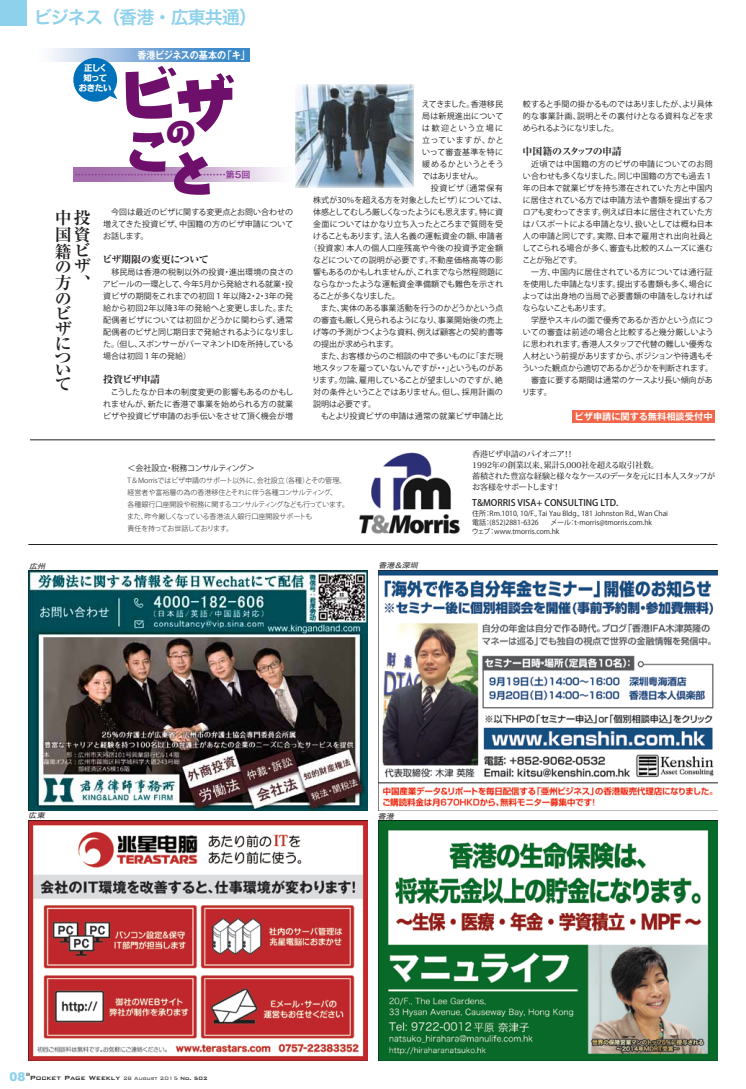
<style>
.page{position:relative;width:746px;height:1089px;background:#fff}
.page>*{position:absolute;margin:0;border:0;box-sizing:border-box;transform-origin:0 0}
.t1{font:60.5px "NIS WNKS S10 S10 83 pv RKSJ H";color:#6e0f6c}
.t2{font:51.8px "NIS WNKS S10 S10 83 pv RKSJ H";color:#6e0f6c}
.t3{font:31.7px "NIS WNKS S10 S10 83 pv RKSJ H";color:#6e0f6c}
.t4{font:18px "Hira Kaku Pro W6";letter-spacing:-.05em;color:#8ed1ec}
.t5{font:700 17px/15.8px "Ryumin Pro";color:#231f20}
.t6{font:700 10.1px "Gothic MB101 Pro De";letter-spacing:-.02em;color:#fff;scale:.9 1}
.t7{font:700 expanded 10px "Ryumin Pro";letter-spacing:-.05em;color:#231f20}
.t8{font:700 expanded 10px "Ryumin Pro";letter-spacing:-.03em;color:#231f20}
.t9{font:700 9.3px "Gothic MB101 Pro De";color:#fff}
.t10{font:500 9px "Koz Go Pr 6 N";color:#231f20}
.t11{font:700 8.9px "Gothic MB101 Pro De";color:#903f98}
.t12{font:800 8.3px/9.9px "Kakumin Pro";letter-spacing:-.035em;color:#fff;text-align:center}
.t13{font:8px/12px "Koz Go Pr 6 N";color:#231f20;text-align:justify}
.t14{font:500 8px/11px "Koz Min Pr 6 N";letter-spacing:-.03em;color:#231f20}
.t15{font:8px "Koz Go Pr 6 N";letter-spacing:-.02em;color:#231f20}
.t16{font:8px "Koz Go Pr 6 N";letter-spacing:-.03em;color:#231f20}
.t17{font:8px "Koz Go Pr 6 N";letter-spacing:.03em;color:#231f20}
.t18{font:500 8px "Bank Gothic";color:#231f20}
.t19{font:8px "Koz Go Pr 6 N";letter-spacing:.025em;color:#231f20}
.t20{font:8px "Koz Go Pr 6 N";letter-spacing:-.075em;color:#231f20}
.t21{font:8px "Koz Go Pr 6 N";letter-spacing:-.025em;color:#231f20}
.t22{font:8px "Koz Go Pr 6 N";letter-spacing:.02em;color:#231f20}
.t23{font:8px "Koz Go Pr 6 N";letter-spacing:-.11em;color:#231f20}
.t24{font:8px "Koz Go Pr 6 N";letter-spacing:-.055em;color:#231f20}
.t25{font:8px "Koz Go Pr 6 N";letter-spacing:.08em;color:#231f20}
.t26{font:8px "Koz Go Pr 6 N";letter-spacing:.07em;color:#231f20}
.t27{font:8px "Koz Go Pr 6 N";letter-spacing:.14em;color:#231f20}
.t28{font:8px "Koz Go Pr 6 N";letter-spacing:-.035em;color:#231f20}
.t29{font:italic 7.1px "Hira Kaku Pro W6";color:#231f20;scale:1.12 1}
.t30{font:300 7px/12px "Koz Go Pr 6 N";letter-spacing:-.01em;color:#231f20}
.t31{font:7px/9px "Koz Go Pr 6 N";color:#231f20}
.t32{font:300 6px "Bank Gothic";color:#231f20}
.s1{font-family:"Arial";font-weight:900;font-size:12px;color:#8ed1ec}
.s2{font-weight:300;font-size:6.4px}
.s3{font-size:6.4px}
</style>
<div class="page">
<hr style="left:28px;top:544px;width:689px;height:1px;background:#231f20">
<hr style="left:30px;top:439px;width:685px;height:1px;background:#231f20">
<img style="left:359px;top:452px;width:101px;height:82px">
<svg style="left:73px;top:168px;width:205px;height:13px;background:#c29cc8"></svg>
<svg style="left:51px;top:48px;width:199px;height:14px;background:#81afda"></svg>
<div style="left:73px;top:58px;width:44px;height:44px;background:#0072bc;border-radius:50%"></div>
<svg style="left:106px;top:84px;width:11px;height:15px"></svg>
<div style="left:572px;top:410px;width:142px;height:12px;background:#f26649"></div>
<img style="left:295px;top:84px;width:118px;height:103px">
<img style="left:28px;top:820px;width:340px;height:240px">
<img style="left:28px;top:570px;width:340px;height:240px">
<img style="left:378px;top:820px;width:339px;height:240px">
<img style="left:378px;top:570px;width:339px;height:240px">
<div style="left:0;top:0;width:26px;height:25px;background:#8ed1ec"></div>
<p class="t4" style="left:34px;top:0;width:225px">ビジネス（香港・広東共通）</p>
<p class="t6" style="left:137px;top:46px;width:126px">香港ビジネスの基本の「キ」</p>
<p class="t12" style="left:79px;top:62px;width:34px">正しく知っておきたい</p>
<p class="t1" style="left:117px;top:56px;width:62px">ビ</p>
<p class="t3" style="left:165px;top:114px;width:71px">の<sup>ザ</sup></p>
<p class="t2" style="left:122px;top:130px;width:97px">こと</p>
<p class="t11" style="left:72px;top:167px;width:180px">・・・・・・・・・・・・・・・・・・・・・・・・・・・・・・・・・・・・・・・・・・・・・・第5回</p>
<p class="t5" style="left:55px;top:208px;width:37px">中投国資籍ビのザ方、の<br>ビザに</p>
<p class="t5" style="left:55px;top:350px;width:17px;line-height:12.3px">つい</p>
<p class="t5" style="left:55px;top:375px;width:17px">て</p>
<p class="t13" style="left:103px;top:206px;width:192px">　今回は最近のビザに関する変更点とお問い合わせの増えてきた投資ビザ、中国籍の方のビザ申請についてお話します。</p>
<p class="t8" style="left:102px;top:251px;width:108px">ビザ期限の変更について</p>
<p class="t13" style="left:103px;top:266px;width:192px">　移民局は香港の税制以外の投資・進出環境の良さのアピールの一環として、今年5月から発給される就業・投資ビザの期間をこれまでの初回１年以降2・2・3年の発給から初回2年以降3年の発給へと変更しました。また配偶者ビザについては初回かどうかに関わらず、通常配偶者のビザと同じ期日まで発給されるようになりました。（但し、スポンサーがパーマネントIDを所持している場合は初回１年の発給）</p>
<p class="t7" style="left:103px;top:371px;width:59px">投資ビザ申請</p>
<p class="t13" style="left:103px;top:386px;width:192px">　こうしたなか日本の制度変更の影響もあるのかもしれませんが、新たに香港で事業を始められる方の就業ビザや投資ビザ申請のお手伝いをさせて頂く機会が増</p>
<p class="t24" style="left:422px;top:100px;width:83px">えてきました。香港移民</p>
<p class="t22" style="left:422px;top:112px;width:83px">局は新規進出について</p>
<p class="t27" style="left:422px;top:124px;width:82px">は歓迎という立場に</p>
<p class="t25" style="left:422px;top:136px;width:83px">立っていますが、かと</p>
<p class="t19" style="left:422px;top:148px;width:82px">いって審査基準を特に</p>
<p class="t22" style="left:422px;top:160px;width:83px">緩めるかというとそう</p>
<p class="t28" style="left:422px;top:172px;width:63px">ではありません。</p>
<p class="t26" style="left:422px;top:184px;width:82px">　投資ビザ（通常保有</p>
<p class="t13" style="left:313px;top:194px;width:195px">株式が30％を超える方を対象としたビザ）については、</p>
<p class="t20" style="left:313px;top:208px;width:191px">体感としてむしろ厳しくなったようにも思えます。特に資</p>
<p class="t13" style="left:313px;top:218px;width:191px">金面についてはかなり立ち入ったところまで質問を受</p>
<p class="t17" style="left:313px;top:232px;width:191px">けることもあります。法人名義の運転資金の額、申請者</p>
<p class="t17" style="left:309px;top:244px;width:195px">（投資家）本人の個人口座残高や今後の投資予定金額</p>
<p class="t19" style="left:313px;top:256px;width:191px">などについての説明が必要です。不動産価格高等の影</p>
<p class="t16" style="left:313px;top:268px;width:191px">響もあるのかもしれませんが、これまでなら然程問題に</p>
<p class="t13" style="left:313px;top:278px;width:191px">ならなかったような運転資金準備額でも難色を示され</p>
<p class="t23" style="left:312px;top:292px;width:89px">ることが多くなりました。</p>
<p class="t21" style="left:313px;top:304px;width:191px">　また、実体のある事業活動を行うのかどうかという点</p>
<p class="t15" style="left:313px;top:316px;width:191px">の審査も厳しく見られるようになり、事業開始後の売上</p>
<p class="t13" style="left:313px;top:326px;width:191px">げ等の予測がつくような資料、例えば顧客との契約書等</p>
<p class="t13" style="left:313px;top:338px;width:87px">の提出が求められます。</p>
<p class="t13" style="left:313px;top:350px;width:191px">　また、お客様からのご相談の中で多いものに「まだ現</p>
<p class="t16" style="left:313px;top:364px;width:192px">地スタッフを雇っていないんですが・・」というものがあ</p>
<p class="t15" style="left:312px;top:376px;width:192px">ります。勿論、雇用していることが望ましいのですが、絶</p>
<p class="t13" style="left:313px;top:386px;width:191px">対の条件ということではありません。但し、採用計画の</p>
<p class="t13" style="left:313px;top:398px;width:64px">説明は必要です。</p>
<p class="t13" style="left:313px;top:410px;width:191px">　もとより投資ビザの申請は通常の就業ビザ申請と比</p>
<p class="t13" style="left:523px;top:98px;width:191px">較すると手間の掛かるものではありましたが、より具体的な事業計画、説明とその裏付けとなる資料などを求められるようになりました。</p>
<p class="t7" style="left:522px;top:143px;width:100px">中国籍のスタッフの申請</p>
<p class="t13" style="left:522px;top:158px;width:193px;text-align:left">　近頃では中国籍の方のビザの申請についてのお問い合わせも多くなりました。同じ中国籍の方でも過去１年の日本で就業ビザを持ち滞在されていた方と中国内に居住されている方では申請方法や書類を提出するフロアも変わってきます。例えば日本に居住されていた方はパスポートによる申請となり、扱いとしては概ね日本人の申請と同じです。実際、日本で雇用され出向社員としてこられる場合が多く、審査も比較的スムーズに進むことが殆どです。<br>　一方、中国内に居住されている方については通行証を使用した申請となります。提出する書類も多く、場合によっては出身地の当局で必要書類の申請をしなければならないこともあります。<br>　学歴やスキルの面で優秀であるか否かという点についての審査は前述の場合と比較すると幾分厳しいように思われれます。香港人スタッフで代替の難しい優秀な人材という前提がありますから、ポジションや待遇もそういった観点から適切であるかどうかを判断されます。　審査に要する期間は通常のケースより長い傾向があります。</p>
<p class="t9" style="left:574px;top:408px;width:139px">ビザ申請に関する無料相談受付中</p>
<p class="t29" style="left:29px;top:559px;width:18px">広州</p>
<p class="t15" style="left:127px;top:463px;width:129px">＜会社設立・税務コンサルティング＞</p>
<p class="t30" style="left:127px;top:474px;width:223px">T＆Morrisではビザ申請のサポート以外に、会社設立（各種）とその管理、経営者や富裕層の為の香港移住とそれに伴う各種コンサルティング、<br>各種銀行口座開設や税務に関するコンサルティングなども行っています。また、昨今厳しくなっている香港法人銀行口座開設サポートも<br>責任を持ってお世話しております。</p>
<p class="t29" style="left:378px;top:559px;width:39px">香港＆深圳</p>
<p class="t14" style="left:472px;top:449px;width:245px">香港ビザ申請のパイオニア！！<br>1992年の創業以来、累計5,000社を超える取引社数。<br>蓄積された豊富な経験と様々なケースのデータを元に日本人スタッフがお客様をサポートします！</p>
<p class="t10" style="left:472px;top:498px;width:148px">T&amp;MORRIS VISA+ CONSULTING LTD.</p>
<p class="t31" style="left:471px;top:509px;width:198px">住所：Rm.1010, 10/F., Tai Yau Bldg., 181 Johnston Rd., Wan Chai電話：(852)2881-6326　 メール：t-morris@tmorris.com.hk<br>ウェブ：www.tmorris.com.hk</p>
<p class="t29" style="left:29px;top:809px;width:18px">広東</p>
<p class="t29" style="left:377px;top:809px;width:18px">香港</p>
<p class="t18" style="left:9px;top:1072px;width:200px"><span class="s1">08</span> Pocket Page Weekly <span class="s2">28 August 2015</span> <span class="s3">No. 502</span></p>
<p class="t32" style="left:26px;top:1070px;width:6px">B</p>
</div>
